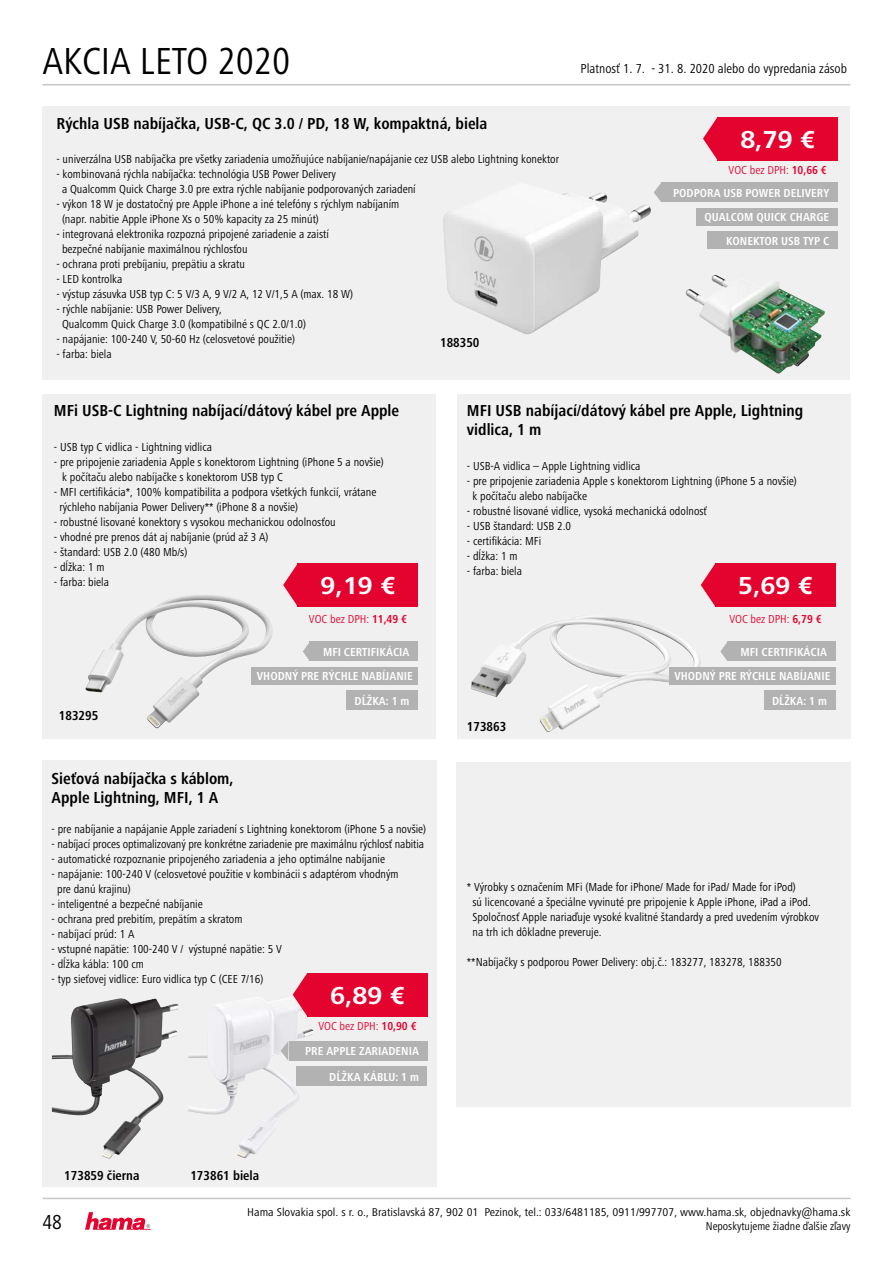
<style>
.page{position:relative;width:893px;height:1263px;background:#fff}
.page>*{position:absolute;margin:0;border:0;box-sizing:border-box;transform-origin:0 0}
.t1{font:condensed 39px "Frutiger Next LTW1 G";color:#000}
.t2{font:700 25.35px "Frutiger Next LTW1 G";color:#fff}
.t3{font:condensed 21px "Frutiger Next LTW1 G";color:#000}
.t4{font:700 condensed 16.5px/19.5px "Frutiger Next LTW1 G";color:#000}
.t5{font:condensed 13.5px "Frutiger Next LTW1 G";color:#000}
.t6{font:700 condensed 13.5px "Frutiger Next LTW1 G";color:#000}
.t7{font:condensed 12px/15px "Frutiger Next LTW1 G";color:#000}
.t8{font:700 condensed 12px/25.5px "Frutiger Next LTW1 G";color:#fff;text-align:right}
.t9{font:condensed 12px "Frutiger Next LTW1 G";color:#e4032e}
.t10{font:condensed 11.7px "Frutiger Next LTW1 G";color:#000;scale:1.08 1}
.t11{font:condensed 11.7px "Frutiger Next LTW1 G";color:#000}
.s1{font-weight:700}
</style>
<div class="page">
<div style="left:43px;top:106px;width:807px;height:273px;background:#f0f0f0"></div>
<div style="left:42px;top:760px;width:394px;height:426px;background:#f0f0f0"></div>
<div style="left:42px;top:394px;width:394px;height:344px;background:#f0f0f0"></div>
<div style="left:456px;top:394px;width:394px;height:344px;background:#f0f0f0"></div>
<div style="left:456px;top:762px;width:395px;height:345px;background:#f0f0f0"></div>
<hr style="left:43px;top:84px;width:807px;height:1px;background:#c6c6c6">
<hr style="left:43px;top:1198px;width:807px;height:1px;background:#c6c6c6">
<svg style="left:85px;top:1212px;width:66px;height:18px"></svg>
<img style="left:443px;top:193px;width:208px;height:142px">
<img style="left:685px;top:275px;width:140px;height:99px">
<div style="left:696px;top:208px;width:142px;height:18px;background:#b3b2b2"></div>
<div style="left:662px;top:183px;width:176px;height:19px;background:#b3b2b2"></div>
<svg style="left:654px;top:183px;width:7px;height:19px"></svg>
<svg style="left:703px;top:117px;width:15px;height:43px"></svg>
<div style="left:718px;top:117px;width:120px;height:43px;background:#e4032e"></div>
<div style="left:707px;top:232px;width:131px;height:17px;background:#b3b2b2"></div>
<img style="left:52px;top:999px;width:107px;height:118px">
<img style="left:188px;top:997px;width:104px;height:118px">
<svg style="left:293px;top:973px;width:14px;height:43px"></svg>
<div style="left:307px;top:973px;width:120px;height:43px;background:#e4032e"></div>
<div style="left:289px;top:1041px;width:138px;height:20px;background:#b3b2b2"></div>
<div style="left:296px;top:1066px;width:131px;height:20px;background:#b3b2b2"></div>
<svg style="left:281px;top:1041px;width:7px;height:20px"></svg>
<img style="left:85px;top:595px;width:188px;height:133px">
<div style="left:310px;top:642px;width:108px;height:19px;background:#b3b2b2"></div>
<svg style="left:303px;top:642px;width:7px;height:19px"></svg>
<div style="left:346px;top:691px;width:72px;height:19px;background:#b3b2b2"></div>
<svg style="left:283px;top:563px;width:15px;height:44px"></svg>
<div style="left:298px;top:563px;width:120px;height:44px;background:#e4032e"></div>
<div style="left:252px;top:667px;width:166px;height:18px;background:#b3b2b2"></div>
<img style="left:471px;top:617px;width:149px;height:80px">
<div style="left:727px;top:642px;width:108px;height:19px;background:#b3b2b2"></div>
<svg style="left:720px;top:643px;width:7px;height:17px"></svg>
<div style="left:764px;top:691px;width:71px;height:19px;background:#b3b2b2"></div>
<svg style="left:701px;top:564px;width:14px;height:42px"></svg>
<div style="left:715px;top:563px;width:120px;height:44px;background:#e4032e"></div>
<div style="left:669px;top:667px;width:166px;height:18px;background:#b3b2b2"></div>
<h1 class="t1" style="left:43px;top:39px;width:249px">AKCIA LETO 2020</h1>
<h3 class="t4" style="left:56px;top:113px;width:433px">Rýchla USB nabíjačka, USB-C, QC 3.0 / PD, 18 W, kompaktná, biela</h3>
<p class="t7" style="left:56px;top:152px;width:504px">- univerzálna USB nabíjačka pre všetky zariadenia umožňujúce nabíjanie/napájanie cez USB alebo Lightning konektor</p>
<p class="t7" style="left:62px;top:167px;width:355px;text-indent:-6px">- kombinovaná rýchla nabíjačka: technológia USB Power Delivery<br>a Qualcomm Quick Charge 3.0 pre extra rýchle nabíjanie podporovaných zariadení</p>
<p class="t7" style="left:62px;top:197px;width:339px;text-indent:-6px">- výkon 18 W je dostatočný pre Apple iPhone a iné telefóny s rýchlym nabíjaním (napr. nabitie Apple iPhone Xs o 50% kapacity za 25 minút)</p>
<p class="t7" style="left:62px;top:227px;width:268px;text-indent:-6px">- integrovaná elektronika rozpozná pripojené zariadenie a zaistí bezpečné nabíjanie maximálnou rýchlosťou</p>
<p class="t7" style="left:56px;top:257px;width:190px">- ochrana proti prebíjaniu, prepätiu a skratu</p>
<p class="t7" style="left:56px;top:272px;width:67px">- LED kontrolka</p>
<p class="t7" style="left:56px;top:287px;width:298px">- výstup zásuvka USB typ C: 5 V/3 A, 9 V/2 A, 12 V/1,5 A (max. 18 W)</p>
<p class="t7" style="left:62px;top:302px;width:246px;text-indent:-6px">- rýchle nabíjanie: USB Power Delivery,<br>Qualcomm Quick Charge 3.0 (kompatibilné s QC 2.0/1.0)</p>
<p class="t7" style="left:56px;top:332px;width:240px">- napájanie: 100-240 V, 50-60 Hz (celosvetové použitie)</p>
<p class="t7" style="left:56px;top:347px;width:57px">- farba: biela</p>
<p class="t6" style="left:440px;top:335px;width:41px">188350</p>
<p class="t5" style="left:581px;top:61px;width:268px">Platnosť 1. 7. - 31. 8. 2020 alebo do vypredania zásob</p>
<h2 class="t2" style="left:740px;top:125px;width:76px">8,79 €</h2>
<p class="t9" style="left:729px;top:163px;width:100px">VOC bez DPH: <span class="s1">10,66 €</span></p>
<p class="t8" style="left:673px;top:180px;width:157px">PODPORA USB POWER DELIVERY</p>
<p class="t8" style="left:705px;top:204px;width:126px">QUALCOM QUICK CHARGE</p>
<p class="t8" style="left:726px;top:228px;width:105px">KONEKTOR USB TYP C</p>
<h3 class="t4" style="left:54px;top:401px;width:347px">MFi USB-C Lightning nabíjací/dátový kábel pre Apple</h3>
<p class="t7" style="left:54px;top:439px;width:160px">- USB typ C vidlica - Lightning vidlica</p>
<p class="t7" style="left:62px;top:454px;width:323px;text-indent:-8px">- pre pripojenie zariadenia Apple s konektorom Lightning (iPhone 5 a novšie) k počítaču alebo nabíjačke s konektorom USB typ C</p>
<p class="t7" style="left:59px;top:484px;width:318px;text-indent:-6px">- MFI certifikácia*, 100% kompatibilita a podpora všetkých funkcií, vrátane rýchleho nabíjania Power Delivery** (iPhone 8 a novšie)</p>
<p class="t7" style="left:54px;top:514px;width:283px">- robustné lisované konektory s vysokou mechanickou odolnosťou</p>
<p class="t7" style="left:54px;top:529px;width:216px">- vhodné pre prenos dát aj nabíjanie (prúd až 3 A)</p>
<p class="t7" style="left:54px;top:544px;width:135px">- štandard: USB 2.0 (480 Mb/s)</p>
<p class="t7" style="left:54px;top:559px;width:52px">- dĺžka: 1 m</p>
<p class="t7" style="left:54px;top:574px;width:57px">- farba: biela</p>
<h2 class="t2" style="left:321px;top:571px;width:76px">9,19 €</h2>
<p class="t9" style="left:309px;top:612px;width:100px">VOC bez DPH: <span class="s1">11,49 €</span></p>
<p class="t6" style="left:59px;top:708px;width:41px">183295</p>
<p class="t8" style="left:323px;top:639px;width:88px">MFI CERTIFIKÁCIA</p>
<p class="t8" style="left:354px;top:688px;width:56px">DĹŽKA: 1 m</p>
<p class="t8" style="left:257px;top:663px;width:157px">VHODNÝ PRE RÝCHLE NABÍJANIE</p>
<h3 class="t4" style="left:52px;top:769px;width:184px">Sieťová nabíjačka s káblom,<br>Apple Lightning, MFI, 1 A</h3>
<p class="t7" style="left:52px;top:822px;width:376px">- pre nabíjanie a napájanie Apple zariadení s Lightning konektorom (iPhone 5 a novšie)</p>
<p class="t7" style="left:52px;top:837px;width:374px">- nabíjací proces optimalizovaný pre konkrétne zariadenie pre maximálnu rýchlosť nabitia</p>
<p class="t7" style="left:52px;top:852px;width:335px">- automatické rozpoznanie pripojeného zariadenia a jeho optimálne nabíjanie</p>
<p class="t7" style="left:57px;top:867px;width:343px;text-indent:-6px">- napájanie: 100-240 V (celosvetové použitie v kombinácii s adaptérom vhodným pre danú krajinu)</p>
<p class="t7" style="left:52px;top:897px;width:153px">- inteligentné a bezpečné nabíjanie</p>
<p class="t7" style="left:52px;top:912px;width:193px">- ochrana pred prebitím, prepätím a skratom</p>
<p class="t7" style="left:52px;top:927px;width:84px">- nabíjací prúd: 1 A</p>
<p class="t7" style="left:52px;top:942px;width:232px">- vstupné napätie: 100-240 V / výstupné napätie: 5 V</p>
<p class="t7" style="left:52px;top:957px;width:94px">- dĺžka kábla: 100 cm</p>
<p class="t7" style="left:52px;top:972px;width:213px">- typ sieťovej vidlice: Euro vidlica typ C (CEE 7/16)</p>
<h2 class="t2" style="left:330px;top:981px;width:76px">6,89 €</h2>
<p class="t9" style="left:318px;top:1019px;width:100px">VOC bez DPH: <span class="s1">10,90 €</span></p>
<p class="t6" style="left:64px;top:1168px;width:77px">173859 čierna</p>
<p class="t6" style="left:190px;top:1168px;width:70px">173861 biela</p>
<p class="t8" style="left:305px;top:1038px;width:115px">PRE APPLE ZARIADENIA<br>DĹŽKA KÁBLU: 1 m</p>
<h3 class="t4" style="left:467px;top:401px;width:338px">MFI USB nabíjací/dátový kábel pre Apple, Lightning vidlica, 1 m</h3>
<p class="t7" style="left:467px;top:459px;width:175px">- USB-A vidlica – Apple Lightning vidlica</p>
<p class="t7" style="left:472px;top:474px;width:326px;text-indent:-6px">- pre pripojenie zariadenia Apple s konektorom Lightning (iPhone 5 a novšie) k počítaču alebo nabíjačke</p>
<p class="t7" style="left:467px;top:504px;width:242px">- robustné lisované vidlice, vysoká mechanická odolnosť</p>
<p class="t7" style="left:467px;top:519px;width:106px">- USB štandard: USB 2.0</p>
<p class="t7" style="left:467px;top:534px;width:76px">- certifikácia: MFi</p>
<p class="t7" style="left:467px;top:549px;width:52px">- dĺžka: 1 m</p>
<p class="t7" style="left:467px;top:564px;width:57px">- farba: biela</p>
<h2 class="t2" style="left:738px;top:571px;width:76px">5,69 €</h2>
<p class="t9" style="left:729px;top:612px;width:94px">VOC bez DPH: <span class="s1">6,79 €</span></p>
<p class="t6" style="left:467px;top:718px;width:41px">173863</p>
<p class="t8" style="left:741px;top:639px;width:88px">MFI CERTIFIKÁCIA</p>
<p class="t8" style="left:772px;top:688px;width:56px">DĹŽKA: 1 m</p>
<p class="t8" style="left:674px;top:663px;width:157px">VHODNÝ PRE RÝCHLE NABÍJANIE</p>
<p class="t7" style="left:472px;top:880px;width:348px;text-indent:-6px">* Výrobky s označením MFi (Made for iPhone/ Made for iPad/ Made for iPod)<br>sú licencované a špeciálne vyvinuté pre pripojenie k Apple iPhone, iPad a iPod.<br>Spoločnosť Apple nariaďuje vysoké kvalitné štandardy a pred uvedením výrobkov na trh ich dôkladne preveruje.</p>
<p class="t7" style="left:467px;top:955px;width:316px">**Nabíjačky s podporou Power Delivery: obj.č.: 183277, 183278, 188350</p>
<p class="t10" style="left:247px;top:1205px;width:560px">Hama Slovakia spol. s r. o., Bratislavská 87, 902 01 Pezinok, tel.: 033/6481185, 0911/997707, www.hama.sk, objednavky@hama.sk</p>
<h3 class="t3" style="left:43px;top:1210px;width:21px">48</h3>
<p class="t11" style="left:706px;top:1219px;width:146px">Neposkytujeme žiadne ďalšie zľavy</p>
</div>
